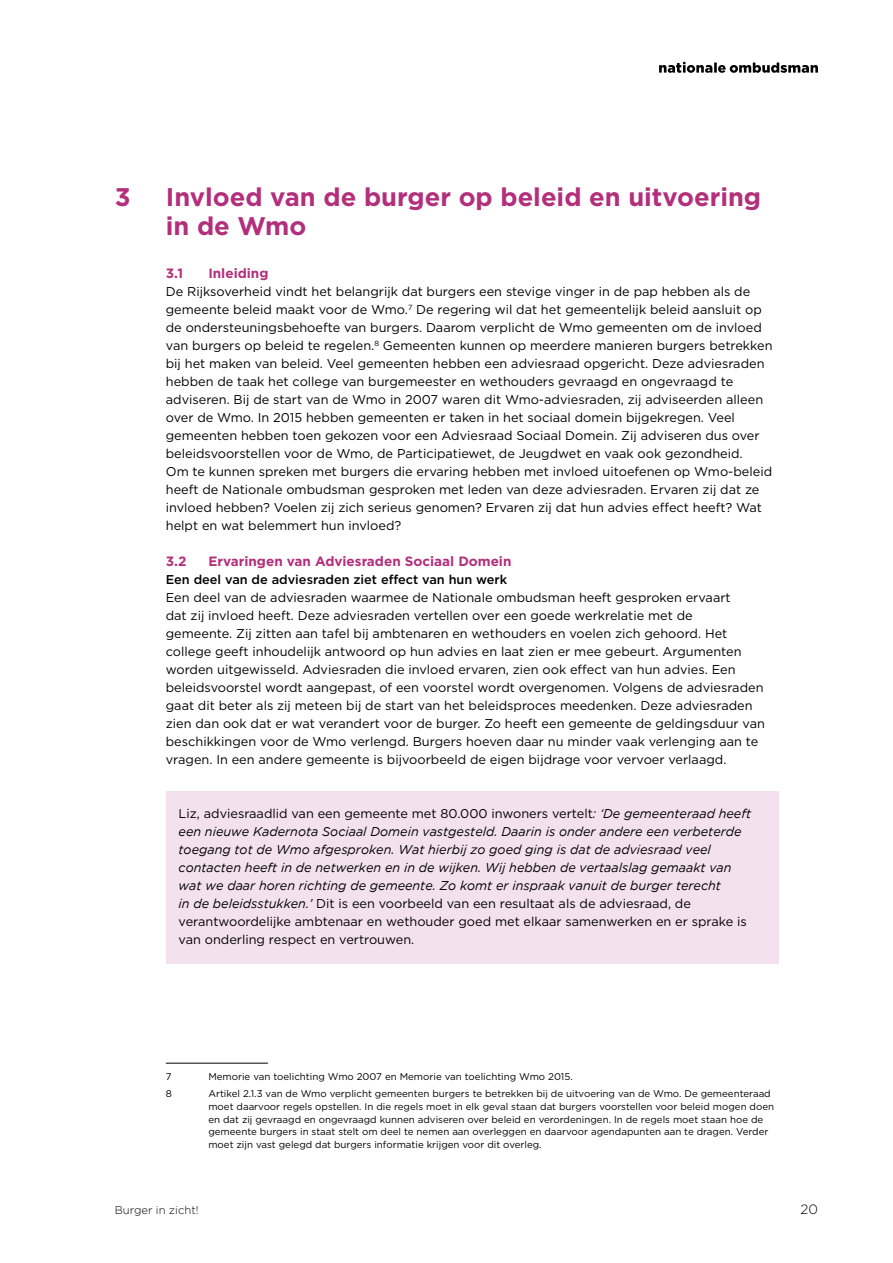
<style>
.page{position:relative;width:893px;height:1263px;background:#fff}
.page>*{position:absolute;margin:0;border:0;box-sizing:border-box;transform-origin:0 0}
.H2_01__Binnenwerk{font:700 25.5px/28.5px "Gotham";color:#b32f7b}
.H3_03__Binnenwerk{font:700 13.5px "Gotham";color:#b32f7b}
.t1{font:300 13.5px "Gotham";color:#000}
.P_05__Binnenwerk_-_b{font:12.75px/18px "Gotham";color:#000}
.P_Kadertekst_Brood_H{font:italic 12.75px/18px "Gotham";color:#000}
.H4_04__Binnenwerk{font:500 12.75px "Gotham";color:#000}
.t2{font:300 11.25px "Gotham";color:#000}
.Binnenwerk_-_Voetno{font:9.75px/12.8px "Gotham";color:#000}
.s1{font-style:normal}
</style>
<div class="page">
<svg style="left:659px;top:62px;width:159px;height:11px"></svg>
<div style="left:166px;top:791px;width:612px;height:173px;background:#f3e1ed"></div>
<hr style="left:166px;top:1063px;width:102px;height:1px;background:#000">
<h2 class="H2_01__Binnenwerk" style="left:115px;top:183px;width:17px">3</h2>
<h2 class="H2_01__Binnenwerk" style="left:166px;top:183px;width:597px">Invloed van de burger op beleid en uitvoering in de Wmo</h2>
<h3 class="H3_03__Binnenwerk" style="left:166px;top:264px;width:19px">3.1</h3>
<h3 class="H3_03__Binnenwerk" style="left:208px;top:264px;width:62px">Inleiding</h3>
<p class="P_05__Binnenwerk_-_b" style="left:166px;top:282px;width:608px">De Rijksoverheid vindt het belangrijk dat burgers een stevige vinger in de pap hebben als de gemeente beleid maakt voor de Wmo.<sup>7</sup> De regering wil dat het gemeentelijk beleid aansluit op de ondersteuningsbehoefte van burgers. Daarom verplicht de Wmo gemeenten om de invloed van burgers op beleid te regelen.<sup>8</sup> Gemeenten kunnen op meerdere manieren burgers betrekken bij het maken van beleid. Veel gemeenten hebben een adviesraad opgericht. Deze adviesraden hebben de taak het college van burgemeester en wethouders gevraagd en ongevraagd te adviseren. Bij de start van de Wmo in 2007 waren dit Wmo-adviesraden, zij adviseerden alleen over de Wmo. In 2015 hebben gemeenten er taken in het sociaal domein bijgekregen. Veel gemeenten hebben toen gekozen voor een Adviesraad Sociaal Domein. Zij adviseren dus over beleidsvoorstellen voor de Wmo, de Participatiewet, de Jeugdwet en vaak ook gezondheid.<br>Om te kunnen spreken met burgers die ervaring hebben met invloed uitoefenen op Wmo-beleid heeft de Nationale ombudsman gesproken met leden van deze adviesraden. Ervaren zij dat ze invloed hebben? Voelen zij zich serieus genomen? Ervaren zij dat hun advies effect heeft? Wat helpt en wat belemmert hun invloed?</p>
<h3 class="H3_03__Binnenwerk" style="left:166px;top:552px;width:22px">3.2</h3>
<h3 class="H3_03__Binnenwerk" style="left:208px;top:552px;width:305px">Ervaringen van Adviesraden Sociaal Domein</h3>
<h4 class="H4_04__Binnenwerk" style="left:166px;top:571px;width:343px">Een deel van de adviesraden ziet effect van hun werk</h4>
<p class="P_05__Binnenwerk_-_b" style="left:166px;top:588px;width:601px">Een deel van de adviesraden waarmee de Nationale ombudsman heeft gesproken ervaart<br>dat zij invloed heeft. Deze adviesraden vertellen over een goede werkrelatie met de<br>gemeente. Zij zitten aan tafel bij ambtenaren en wethouders en voelen zich gehoord. Het college geeft inhoudelijk antwoord op hun advies en laat zien er mee gebeurt. Argumenten worden uitgewisseld. Adviesraden die invloed ervaren, zien ook effect van hun advies. Een beleidsvoorstel wordt aangepast, of een voorstel wordt overgenomen. Volgens de adviesraden gaat dit beter als zij meteen bij de start van het beleidsproces meedenken. Deze adviesraden zien dan ook dat er wat verandert voor de burger. Zo heeft een gemeente de geldingsduur van beschikkingen voor de Wmo verlengd. Burgers hoeven daar nu minder vaak verlenging aan te vragen. In een andere gemeente is bijvoorbeeld de eigen bijdrage voor vervoer verlaagd.</p>
<p class="P_Kadertekst_Brood_H" style="left:179px;top:805px;width:574px"><span class="s1">Liz, adviesraadlid van een gemeente met 80.000 inwoners vertelt</span>: ‘De gemeenteraad heeft een nieuwe Kadernota Sociaal Domein vastgesteld. Daarin is onder andere een verbeterde toegang tot de Wmo afgesproken. Wat hierbij zo goed ging is dat de adviesraad veel contacten heeft in de netwerken en in de wijken. Wij hebben de vertaalslag gemaakt van wat we daar horen richting de gemeente. Zo komt er inspraak vanuit de burger terecht<br>in de beleidsstukken.’ <span class="s1">Dit is een voorbeeld van een resultaat als de adviesraad, de verantwoordelijke ambtenaar en wethouder goed met elkaar samenwerken en er sprake is van onderling respect en vertrouwen.</span></p>
<p class="Binnenwerk_-_Voetno" style="left:166px;top:1070px;width:7px">7</p>
<p class="Binnenwerk_-_Voetno" style="left:208px;top:1070px;width:366px">Memorie van toelichting Wmo 2007 en Memorie van toelichting Wmo 2015.</p>
<p class="Binnenwerk_-_Voetno" style="left:166px;top:1087px;width:8px">8</p>
<p class="Binnenwerk_-_Voetno" style="left:208px;top:1087px;width:567px">Artikel 2.1.3 van de Wmo verplicht gemeenten burgers te betrekken bij de uitvoering van de Wmo. De gemeenteraad moet daarvoor regels opstellen. In die regels moet in elk geval staan dat burgers voorstellen voor beleid mogen doen en dat zij gevraagd en ongevraagd kunnen adviseren over beleid en verordeningen. In de regels moet staan hoe de gemeente burgers in staat stelt om deel te nemen aan overleggen en daarvoor agendapunten aan te dragen. Verder moet zijn vast gelegd dat burgers informatie krijgen voor dit overleg.</p>
<p class="t2" style="left:115px;top:1203px;width:85px">Burger in zicht!</p>
<p class="t1" style="left:800px;top:1201px;width:19px">20</p>
</div>
